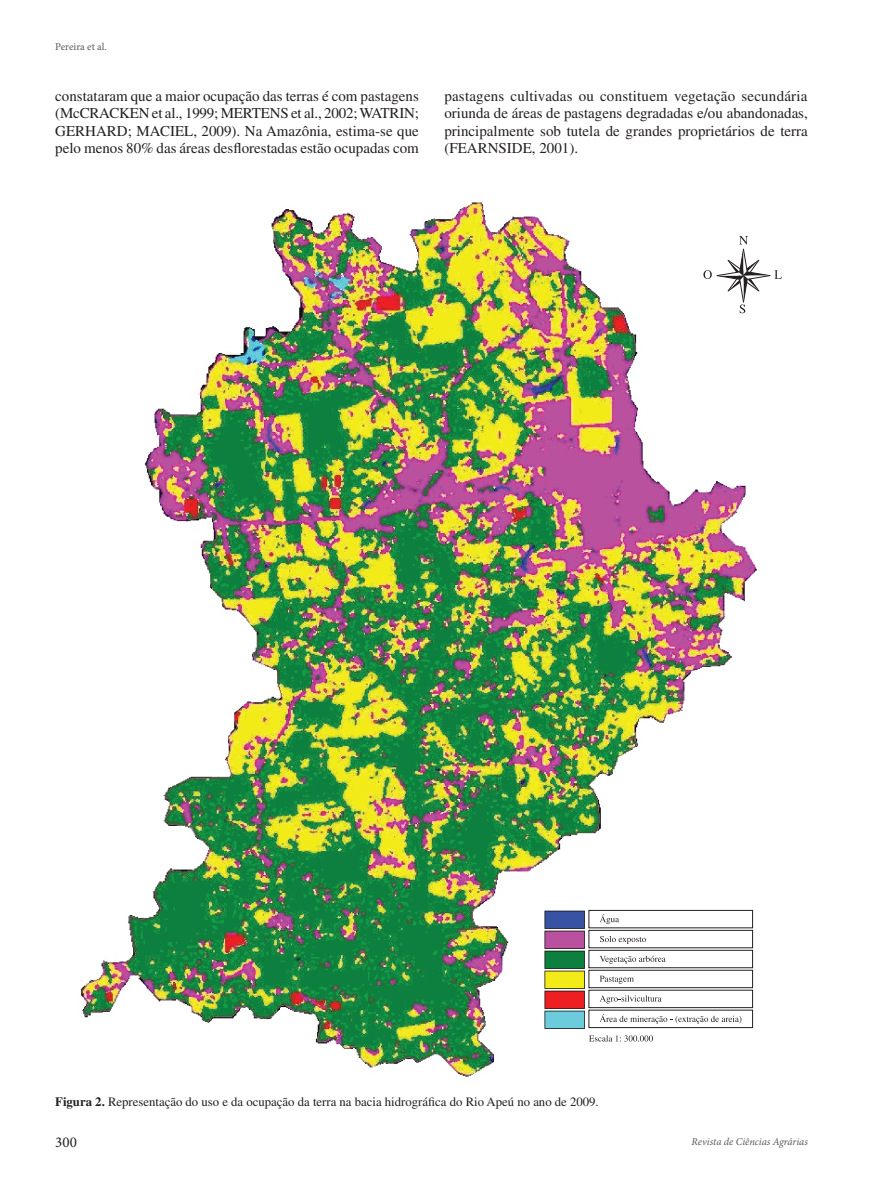
<style>
.page{position:relative;width:893px;height:1191px;background:#fff}
.page>*{position:absolute;margin:0;border:0;box-sizing:border-box;transform-origin:0 0}
.Corpo{font:15px/17.2px "Times";color:#231f20;text-align:justify}
.t1{font:15px "Minion Pro";color:#231f20}
._1__Legenda_figura{font:12.75px "Times";color:#231f20}
.t2{font:italic 10.5px "Minion Pro";letter-spacing:-.005em;color:#57585a}
.t3{font:10.5px "Minion Pro";color:#57585a}
.s1{font-weight:700}
</style>
<div class="page">
<img style="left:81px;top:202px;width:676px;height:875px">
<div style="left:588px;top:910px;width:165px;height:18px;border:1px solid #231f20"></div>
<div style="left:588px;top:930px;width:165px;height:18px;border:1px solid #231f20"></div>
<div style="left:588px;top:949px;width:165px;height:19px;border:1px solid #231f20"></div>
<div style="left:588px;top:969px;width:165px;height:19px;border:1px solid #231f20"></div>
<div style="left:588px;top:989px;width:165px;height:19px;border:1px solid #231f20"></div>
<div style="left:588px;top:1009px;width:165px;height:19px;border:1px solid #231f20"></div>
<svg style="left:703px;top:236px;width:79px;height:77px"></svg>
<svg style="left:600px;top:914px;width:19px;height:10px"></svg>
<svg style="left:600px;top:936px;width:46px;height:8px"></svg>
<svg style="left:600px;top:955px;width:66px;height:8px"></svg>
<svg style="left:600px;top:975px;width:34px;height:8px"></svg>
<svg style="left:600px;top:995px;width:62px;height:8px"></svg>
<svg style="left:600px;top:1014px;width:141px;height:9px"></svg>
<svg style="left:589px;top:1035px;width:64px;height:6px"></svg>
<p class="t3" style="left:55px;top:40px;width:53px">Pereira et al.</p>
<p class="Corpo" style="left:55px;top:87px;width:365px">constataram que a maior ocupação das terras é com pastagens (McCRACKEN et al., 1999; MERTENS et al., 2002; WATRIN; GERHARD; MACIEL, 2009). Na Amazônia, estima-se que pelo menos 80% das áreas desflorestadas estão ocupadas com</p>
<p class="Corpo" style="left:444px;top:87px;width:365px">pastagens cultivadas ou constituem vegetação secundária oriunda de áreas de pastagens degradadas e/ou abandonadas, principalmente sob tutela de grandes proprietários de terra (FEARNSIDE, 2001).</p>
<p class="_1__Legenda_figura" style="left:55px;top:1094px;width:545px"><span class="s1">Figura 2.</span> Representação do uso e da ocupação da terra na bacia hidrográfica do Rio Apeú no ano de 2009.</p>
<p class="t1" style="left:55px;top:1131px;width:23px">300</p>
<p class="t2" style="left:692px;top:1135px;width:118px">Revista de Ciências Agrárias</p>
</div>
